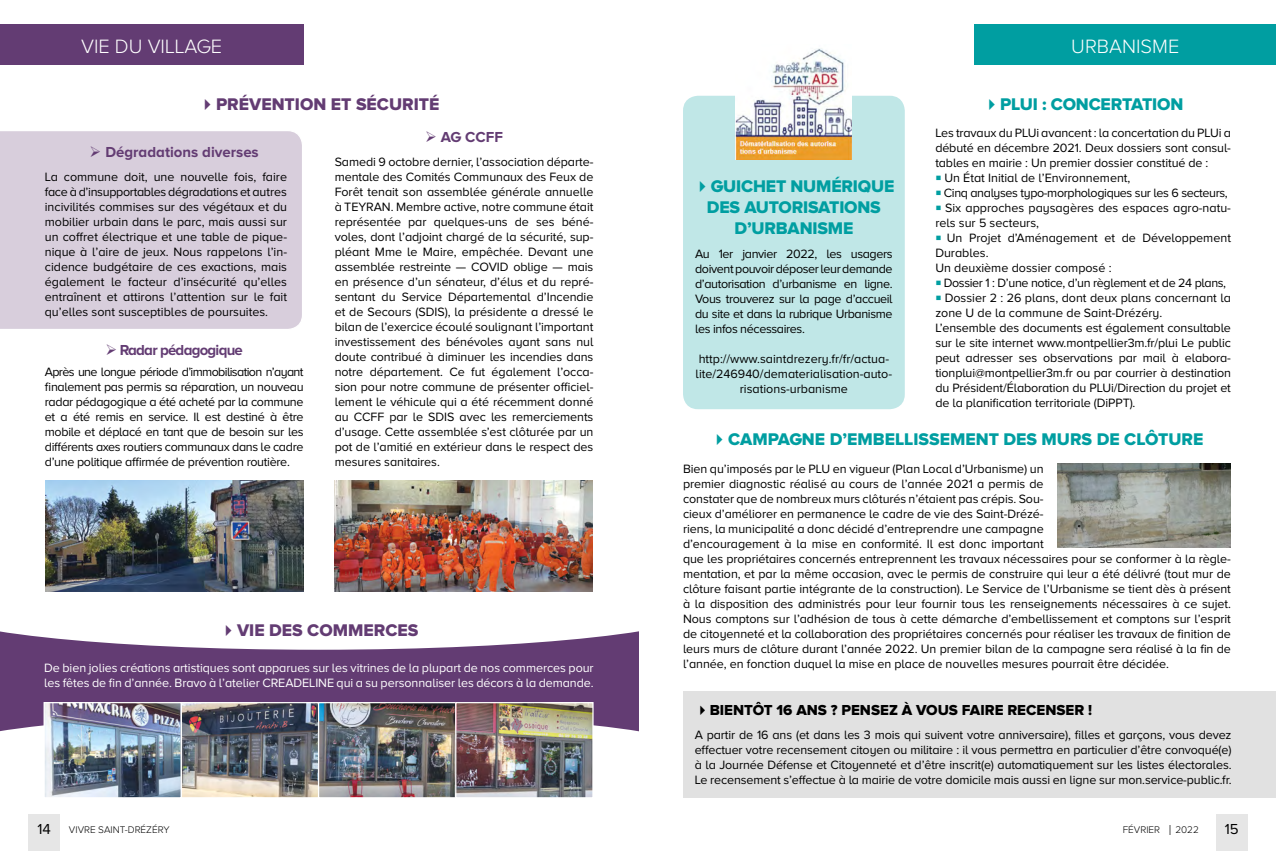
<style>
.page{position:relative;width:1276px;height:851px;background:#fff}
.page>*{position:absolute;margin:0;border:0;box-sizing:border-box;transform-origin:0 0}
.t1{font:300 20px "Proxima Nova A";color:#fff}
.t2{font:17.5px/21px "Proxima Nova A Extrabld";color:#009ea1}
.t3{font:17.5px "Proxima Nova A Extrabld";color:#633c73}
.t4{font:15px "Proxima Nova A Extrabld";color:#000}
.t5{font:700 15px "Proxima Nova A";color:#633c73}
.t6{font:700 15px "Proxima Nova A";letter-spacing:-.05em;color:#633c73}
.t7{font:15px "Proxima Nova A";color:#000}
.t8{font:12.5px/15px "Proxima Nova A";letter-spacing:-.005em;color:#000;text-align:justify}
.t9{font:12.5px/15px "Proxima Nova A";letter-spacing:-.005em;color:#fff}
.t10{font:12.5px "Proxima Nova A";letter-spacing:-.03em;color:#000}
.t11{font:300 10px "Proxima Nova A";color:#000}
.s1{color:#009ea1}
.s2{font-weight:400;font-size:15px}
</style>
<div class="page">
<div style="left:28px;top:814px;width:32px;height:36px;background:#e6e6e6"></div>
<div style="left:1216px;top:814px;width:31px;height:36px;background:#e6e6e6"></div>
<div style="left:0;top:615px;width:638px;height:134px;background:#633c73"></div>
<svg style="left:0;top:712px;width:639px;height:37px;fill:#fff"></svg>
<svg style="left:0;top:564px;width:639px;height:85px;fill:#fff"></svg>
<div style="left:683px;top:96px;width:222px;height:313px;background:#c0e7e7;border-radius:15px"></div>
<div style="left:0;top:131px;width:302px;height:198px;background:#d8cedc"></div>
<img style="left:45px;top:480px;width:258px;height:111px">
<img style="left:335px;top:480px;width:257px;height:111px">
<img style="left:46px;top:704px;width:545px;height:92px">
<div style="left:44px;top:702px;width:138px;height:96px;border:1px solid #fff"></div>
<div style="left:181px;top:702px;width:138px;height:96px;border:1px solid #fff"></div>
<div style="left:318px;top:702px;width:138px;height:96px;border:1px solid #fff"></div>
<div style="left:455px;top:702px;width:138px;height:96px;border:1px solid #fff"></div>
<img style="left:736px;top:48px;width:116px;height:112px">
<img style="left:1058px;top:463px;width:173px;height:84px">
<div style="left:0;top:25px;width:303px;height:40px;background:#633c73"></div>
<div style="left:683px;top:691px;width:593px;height:107px;background:#e1e1e1"></div>
<div style="left:974px;top:25px;width:302px;height:40px;background:#009ea1"></div>
<h1 class="t1" style="left:81px;top:35px;width:143px">VIE DU VILLAGE</h1>
<h2 class="t3" style="left:198px;top:94px;width:30px">✔PRÉVENTION</h2>
<h2 class="t3" style="left:331px;top:94px;width:37px">ET SÉCURITÉ</h2>
<p class="t5" style="left:90px;top:143px;width:171px">➢ Dégradations diverses</p>
<p class="t8" style="left:45px;top:169px;width:244px">La commune doit, une nouvelle fois, faire face à d’insupportables dégradations et autres incivilités commises sur des végétaux et du mobilier urbain dans le parc, mais aussi sur un coffret électrique et une table de pique&shy;nique à l’aire de jeux. Nous rappelons l’in&shy;cidence budgétaire de ces exactions, mais également le facteur d’insécurité qu’elles entraînent et attirons l’attention sur le fait qu’elles sont susceptibles de poursuites.</p>
<p class="t6" style="left:105px;top:341px;width:139px">➢ Radar pédagogique</p>
<p class="t8" style="left:45px;top:364px;width:260px">Après une longue période d’immobilisation n’ayant finalement pas permis sa réparation, un nouveau radar pédagogique a été acheté par la commune et a été remis en service. Il est destiné à être mobile et déplacé en tant que de besoin sur les différents axes routiers communaux dans le cadre d’une politique affirmée de prévention routière.</p>
<p class="t5" style="left:425px;top:129px;width:79px">➢ AG CCFF</p>
<p class="t8" style="left:335px;top:154px;width:260px">Samedi 9 octobre dernier, l’association départe&shy;mentale des Comités Communaux des Feux de Forêt tenait son assemblée générale annuelle à TEYRAN . Membre active, notre commune était représentée par quelques-uns de ses béné&shy;voles, dont l’adjoint chargé de la sécurité, sup&shy;pléant Mme le Maire, empêchée. Devant une assemblée restreinte — COVID oblige — mais en présence d’un sénateur, d’élus et du repré&shy;sentant du Service Départemental d’Incendie et de Secours (SDIS), la présidente a dressé le bilan de l’exercice écoulé soulignant l’important investissement des bénévoles ayant sans nul doute contribué à diminuer les incendies dans notre département. Ce fut également l’occa&shy;sion pour notre commune de présenter officiel&shy;lement le véhicule qui a été récemment donné au CCFF par le SDIS avec les remerciements d’usage. Cette assemblée s’est clôturée par un pot de l’amitié en extérieur dans le respect des mesures sanitaires.</p>
<h2 class="t3" style="left:219px;top:620px;width:200px">✔VIE DES COMMERCES</h2>
<p class="t9" style="left:44px;top:660px;width:551px">De bien jolies créations artistiques sont apparues sur les vitrines de la plupart de nos commerces pour les fêtes de fin d’année. Bravo à l’atelier CREADELIN E qui a su personnaliser les décors à la demande.</p>
<h1 class="t1" style="left:1071px;top:35px;width:109px">URBANISME</h1>
<h2 class="t2" style="left:707px;top:175px;width:176px;text-indent:-13px">✔GUICHET NUMÉRIQUE<br>DES</h2>
<h2 class="t2" style="left:734px;top:196px;width:30px;text-align:center">AUTORISATIONS<br>D’URBANISME</h2>
<p class="t8" style="left:695px;top:246px;width:199px">Au 1er janvier 2022, les usagers doivent pouvoir déposer leur demande d’autorisation d’urbanisme en ligne.<br>Vous trouverez sur la page d’accueil du site et dans la rubrique Urbanisme les infos nécessaires.</p>
<p class="t8" style="left:695px;top:351px;width:198px;text-align:center">http://www.saintdrezery.fr/fr/actua&shy;lite/246940/dematerialisation-auto&shy;risations-urbanisme</p>
<h2 class="t2" style="left:983px;top:93px;width:80px">✔PLUI : CONCERTATION</h2>
<p class="t8" style="left:935px;top:125px;width:297px">Les travaux du PLUi avancent : la concertation du PLUi a débuté en décembre 2021. Deux dossiers sont consul&shy;tables en mairie : Un premier dossier constitué de :</p>
<p class="t8" style="left:935px;top:170px;width:197px"><span class="s1">○</span> Un État Initial de l’Environnement,</p>
<p class="t10" style="left:935px;top:186px;width:294px"><span class="s1">○</span> Cinq analyses typo-morphologiques sur les 6 secteurs,</p>
<p class="t8" style="left:935px;top:200px;width:297px"><span class="s1">○</span> Six approches paysagères des espaces agro-natu&shy;rels sur 5 secteurs,</p>
<p class="t8" style="left:935px;top:230px;width:297px;text-align:left"><span class="s1">○</span> Un Projet d’Aménagement et de Développement<br>Durables.<br>Un deuxième dossier composé :</p>
<p class="t10" style="left:935px;top:276px;width:292px"><span class="s1">○</span> Dossier 1 : D’une notice, d’un règlement et de 24 plans,</p>
<p class="t8" style="left:935px;top:290px;width:297px;text-align:left"><span class="s1">○</span> Dossier 2 : 26 plans, dont deux plans concernant la zone U de la commune de Saint-Drézéry.<br>L’ensemble des documents est également consultable sur le site internet www.montpellier3m.fr/plui Le public peut adresser ses observations par mail à elabora&shy;tionplui@montpellier3m.fr ou par courrier à destination du Président/Élaboration du PLUi/Direction du projet et de la planification territoriale (DiPPT).</p>
<h2 class="t2" style="left:710px;top:428px;width:494px">✔CAMPAGNE D’EMBELLISSEMENT DES MURS DE CLÔTURE</h2>
<p class="t8" style="left:683px;top:461px;width:549px;text-align:left">Bien qu’imposés par le PLU en vigueur (Plan Local d’Urbanisme) un<br>premier diagnostic réalisé au cours de l’année 2021 a permis de<br>constater que de nombreux murs clôturés n’étaient pas crépis. Sou-<br>cieux d’améliorer en permanence le cadre de vie des Saint-Drézé-<br>riens, la municipalité a donc décidé d’entreprendre une campagne<br>d’encouragement à la mise en conformité. Il est donc important<br>que les propriétaires concernés entreprennent les travaux nécessaires pour se conformer à la règle&shy;mentation, et par la même occasion, avec le permis de construire qui leur a été délivré (tout mur de clôture faisant partie intégrante de la construction). Le Service de l’Urbanisme se tient dès à présent à la disposition des administrés pour leur fournir tous les renseignements nécessaires à ce sujet.<br>Nous comptons sur l’adhésion de tous à cette démarche d’embellissement et comptons sur l’esprit de citoyenneté et la collaboration des propriétaires concernés pour réaliser les travaux de finition de leurs murs de clôture durant l’année 2022. Un premier bilan de la campagne sera réalisé à la fin de l’année, en fonction duquel la mise en place de nouvelles mesures pourrait être décidée.</p>
<p class="t4" style="left:694px;top:701px;width:35px">✔BIENTÔT</p>
<p class="t4" style="left:776px;top:701px;width:31px">16 ANS</p>
<p class="t4" style="left:831px;top:701px;width:31px">? PENSE</p>
<p class="t4" style="left:889px;top:701px;width:39px">Z À VOUS</p>
<p class="t4" style="left:962px;top:701px;width:10px">FAIRE</p>
<p class="t4" style="left:1007px;top:701px;width:11px">RECENSER</p>
<p class="t4" style="left:1088px;top:701px;width:6px">!</p>
<p class="t8" style="left:694px;top:727px;width:538px">A partir de 16 ans (et dans les 3 mois qui suivent votre anniversaire), filles et garçons, vous devez effectuer votre recensement citoyen ou militaire : il vous permettra en particulier d’être convoqué(e) à la Journée Défense et Citoyenneté et d’être inscrit(e) automatiquement sur les listes électorales.<br>Le recensement s’effectue à la mairie de votre domicile mais aussi en ligne sur mon.service-public.fr.</p>
<p class="t11" style="left:37px;top:823px;width:134px"><span class="s2">14</span> VIVRE SAINT-DRÉZÉRY</p>
<p class="t11" style="left:1122px;top:823px;width:39px">FÉVRIER</p>
<p class="t11" style="left:1175px;top:823px;width:25px">2022</p>
<p class="t7" style="left:1224px;top:821px;width:15px">15</p>
</div>
